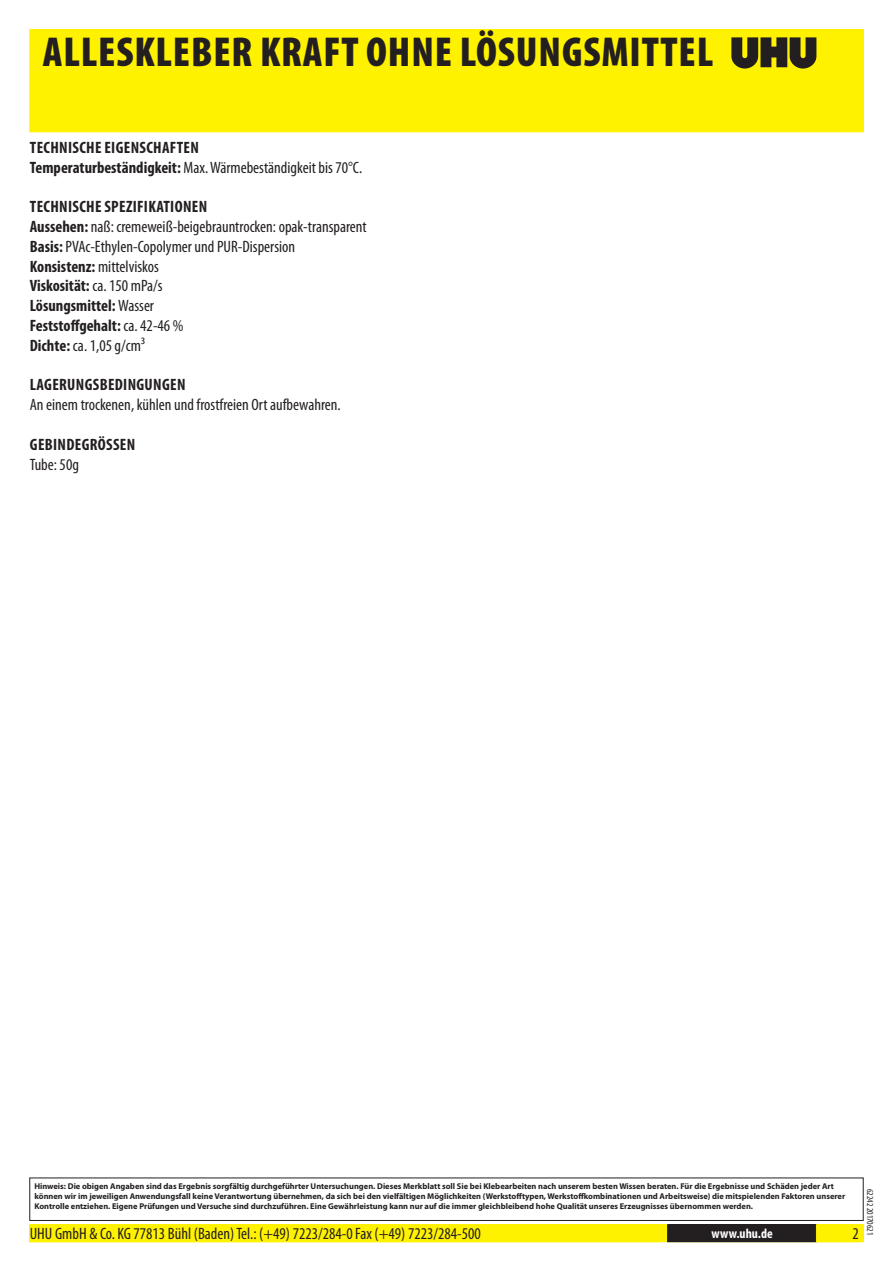
<style>
.page{position:relative;width:893px;height:1263px;background:#fff}
.page>*{position:absolute;margin:0;border:0;box-sizing:border-box;transform-origin:0 0}
.PageHeaderBlack{font:900 condensed 42px "Myriad Pro";letter-spacing:.02em;color:#231f20}
.Regular{font:condensed 16.5px "Myriad Pro";color:#231f20}
.Regular-2{font:700 condensed 16.5px "Myriad Pro";letter-spacing:.02em;color:#231f20}
.ContactDataBlack{font:condensed 16.5px "Myriad Pro";color:#231f20}
.URL{font:700 condensed 13.5px "Myriad Pro";color:#fff}
.Revisie{font:condensed 9px "Myriad Pro";color:#231f20}
.Disclaimer{font:700 8.4px/10.1px "Myriad Pro";color:#231f20}
.s1{font-weight:700}
.s2{font-weight:400}
</style>
<div class="page">
<div style="left:30px;top:30px;width:833px;height:102px;background:#fff200"></div>
<svg style="left:731px;top:37px;width:85px;height:32px"></svg>
<div style="left:29px;top:1177px;width:835px;height:44px;border:1px solid #231f20"></div>
<div style="left:30px;top:1225px;width:833px;height:17px;background:#fff200"></div>
<div style="left:29px;top:1224px;width:835px;height:18px;border:1px solid #fff200"></div>
<div style="left:668px;top:1225px;width:148px;height:17px;background:#231f20"></div>
<div style="left:667px;top:1224px;width:150px;height:18px;border:1px solid #231f20"></div>
<p class="PageHeaderBlack" style="left:43px;top:25px;width:672px">ALLESKLEBER KRAFT OHNE LÖSUNGSMITTEL</p>
<p class="Regular-2" style="left:30px;top:137px;width:170px">Tech nisch e Eigenschaften</p>
<p class="Regular" style="left:30px;top:157px;width:334px"><span class="s1">Temperaturbeständigkeit:</span> Max. Wärmebeständigkeit bis 70°C.</p>
<p class="Regular-2" style="left:30px;top:196px;width:179px">Tech nisch e Spezifikationen</p>
<p class="Regular" style="left:30px;top:216px;width:338px"><span class="s1">Aussehen:</span> naß: cremeweiß-beigebrauntrocken: opak-transparent</p>
<p class="Regular" style="left:30px;top:236px;width:267px"><span class="s1">Basis:</span> PVAc-Ethylen-Copolymer und PUR-Dispersion</p>
<p class="Regular" style="left:30px;top:256px;width:131px"><span class="s1">Konsistenz:</span> mittelviskos</p>
<p class="Regular-2" style="left:30px;top:275px;width:134px">Viskosität: <span class="s2">ca. 1 50 mPa/s</span></p>
<p class="Regular-2" style="left:30px;top:295px;width:126px">Lösungsmittel: <span class="s2">Wasser</span></p>
<p class="Regular-2" style="left:30px;top:315px;width:155px">Feststoffgehalt: <span class="s2">ca. 42-46 %</span></p>
<p class="Regular" style="left:30px;top:335px;width:117px"><span class="s1">Dichte:</span> ca. 1 ,05 g/cm³</p>
<p class="Regular-2" style="left:30px;top:374px;width:157px">Lagerungsbedingungen</p>
<p class="Regular" style="left:30px;top:395px;width:312px">An einem trockenen, kühlen und frostfreien Ort aufbewahren.</p>
<p class="Regular-2" style="left:30px;top:434px;width:107px">Gebindegrössen</p>
<p class="Regular" style="left:30px;top:454px;width:51px">Tube: 50g</p>
<p class="Disclaimer" style="left:34px;top:1181px;width:812px">Hinweis: Die obigen Angaben sind das Ergebnis sorgfältig durchgeführter Untersuchungen. Dieses Merkblatt soll Sie bei Klebearbeiten nach unserem besten Wissen beraten. Für die Ergebnisse und Schäden jeder Art können wir im jeweiligen Anwendungsfall keine Verantwortung übernehmen, da sich bei den vielfältigen Möglichkeiten (Werkstofftypen, Werkstoffkombinationen und Arbeitsweise) die mitspielenden Faktoren unserer<br>Kontrolle entziehen. Eigene Prüfungen und Versuche sind durchzuführen. Eine Gewährleistung kann nur auf die immer gleichbleibend hohe Qualität unseres Erzeugnisses übernommen werden.</p>
<p class="ContactDataBlack" style="left:30px;top:1224px;width:453px">UHU GmbH &amp; Co. KG 7781 3 Bühl (Baden) Tel.: (+49) 7223/284-0 Fax (+49) 7223/284-500</p>
<p class="URL" style="left:711px;top:1225px;width:63px">www.uhu.de</p>
<p class="Revisie" style="left:875px;top:1189px;width:46px;rotate:90deg">62242 201 70621</p>
</div>
